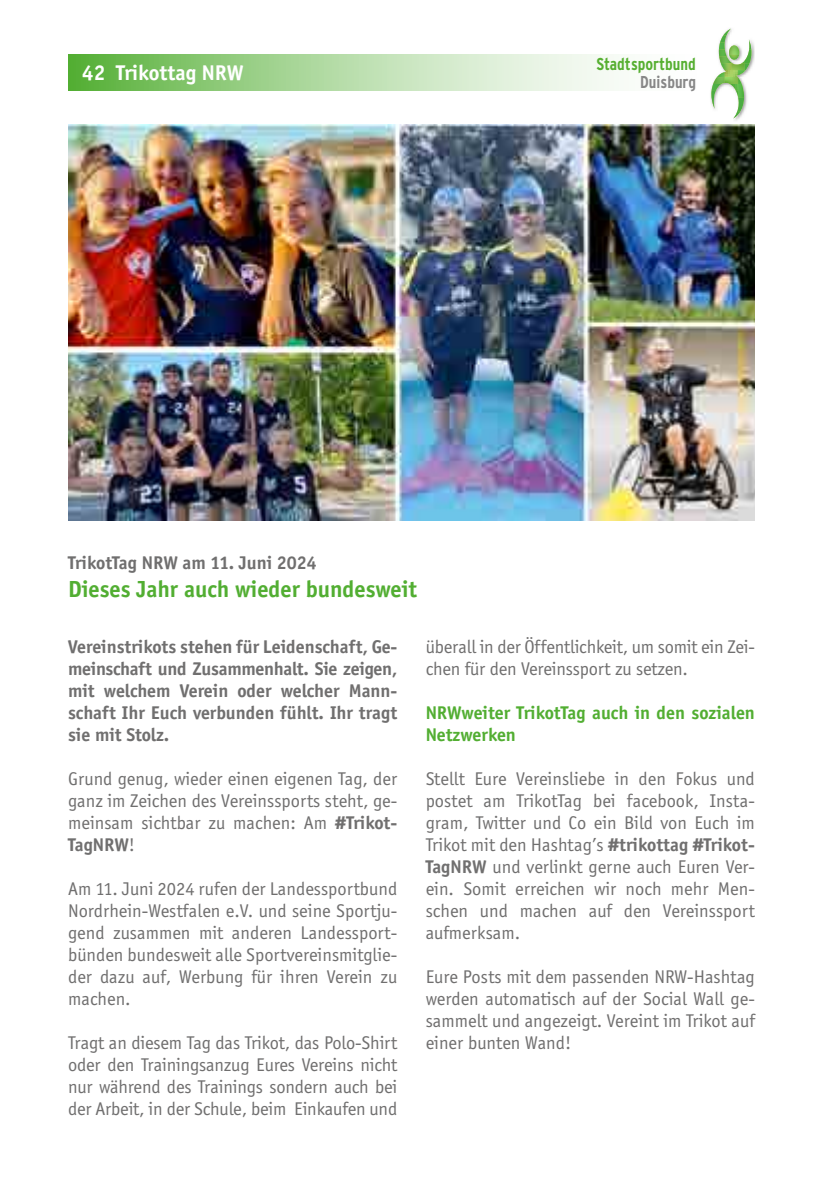
<style>
.page{position:relative;width:840px;height:1191px;background:#fff}
.page>*{position:absolute;margin:0;border:0;box-sizing:border-box;transform-origin:0 0}
.t1{font:700 24px "Officina Sans";color:#52ae32}
.t2{font:700 22px "Officina Sans";color:#fff}
.t3{font:19px/22px "Officina Sans";color:#706f6f;text-align:justify}
.t4{font:700 19px/22px "Officina Sans";color:#706f6f;text-align:justify}
.t5{font:700 19px/22px "Officina Sans";color:#52ae32}
.t6{font:700 condensed 17.2px "Interstate";color:#56af31;scale:.96 1}
.t7{font:700 condensed 17.2px "Interstate";color:#878787;scale:.96 1}
.s1{font-weight:700}
</style>
<div class="page">
<svg style="left:68px;top:54px;width:546px;height:37px;background:#b0d9a1"></svg>
<svg style="left:710px;top:29px;width:45px;height:89px"></svg>
<img style="left:68px;top:125px;width:686px;height:396px">
<p class="t2" style="left:82px;top:60px;width:163px">42 Trikottag NRW</p>
<p class="t6" style="left:596px;top:55px;width:105px">Stadtsportbund</p>
<p class="t7" style="left:639px;top:73px;width:60px">Duisburg</p>
<p class="t4" style="left:68px;top:551px;width:250px">TrikotTag NRW am 11. Juni 2024</p>
<p class="t1" style="left:68px;top:575px;width:350px">Dieses Jahr auch wieder bundesweit</p>
<p class="t4" style="left:68px;top:635px;width:330px">Vereinstrikots stehen für Leidenschaft, Ge&shy;meinschaft und Zusammenhalt. Sie zeigen, mit welchem Verein oder welcher Mann&shy;schaft Ihr Euch verbunden fühlt. Ihr tragt sie mit Stolz.</p>
<p class="t3" style="left:68px;top:768px;width:330px">Grund genug, wieder einen eigenen Tag, der ganz im Zeichen des Vereinssports steht, ge&shy;meinsam sichtbar zu machen: Am <span class="s1">#Trikot-TagNRW</span>!</p>
<p class="t3" style="left:68px;top:878px;width:330px">Am 11. Juni 2024 rufen der Landessportbund Nordrhein-Westfalen e.V. und seine Sportju&shy;gend zusammen mit anderen Landessport&shy;bünden bundesweit alle Sportvereinsmitglie&shy;der dazu auf, Werbung für ihren Verein zu machen.</p>
<p class="t3" style="left:68px;top:1032px;width:330px">Tragt an diesem Tag das Trikot, das Polo-Shirt oder den Trainingsanzug Eures Vereins nicht nur während des Trainings sondern auch bei der Arbeit, in der Schule, beim Einkaufen und</p>
<p class="t3" style="left:425px;top:636px;width:330px">überall in der Öffentlichkeit, um somit ein Zei&shy;chen für den Vereinssport zu setzen.</p>
<p class="t5" style="left:425px;top:701px;width:330px">NRWweiter TrikotTag auch in den sozialen<br>Netzwerken</p>
<p class="t3" style="left:425px;top:768px;width:330px">Stellt Eure Vereinsliebe in den Fokus und postet am TrikotTag bei facebook, Insta&shy;gram, Twitter und Co ein Bild von Euch im Trikot mit den Hashtag’s <span class="s1">#trikottag #Trikot-TagNRW</span> und verlinkt gerne auch Euren Ver&shy;ein. Somit erreichen wir noch mehr Men&shy;schen und machen auf den Vereinssport aufmerksam.</p>
<p class="t3" style="left:425px;top:966px;width:330px">Eure Posts mit dem passenden NRW-Hashtag werden automatisch auf der Social Wall ge&shy;sammelt und angezeigt. Vereint im Trikot auf einer bunten Wand!</p>
</div>
